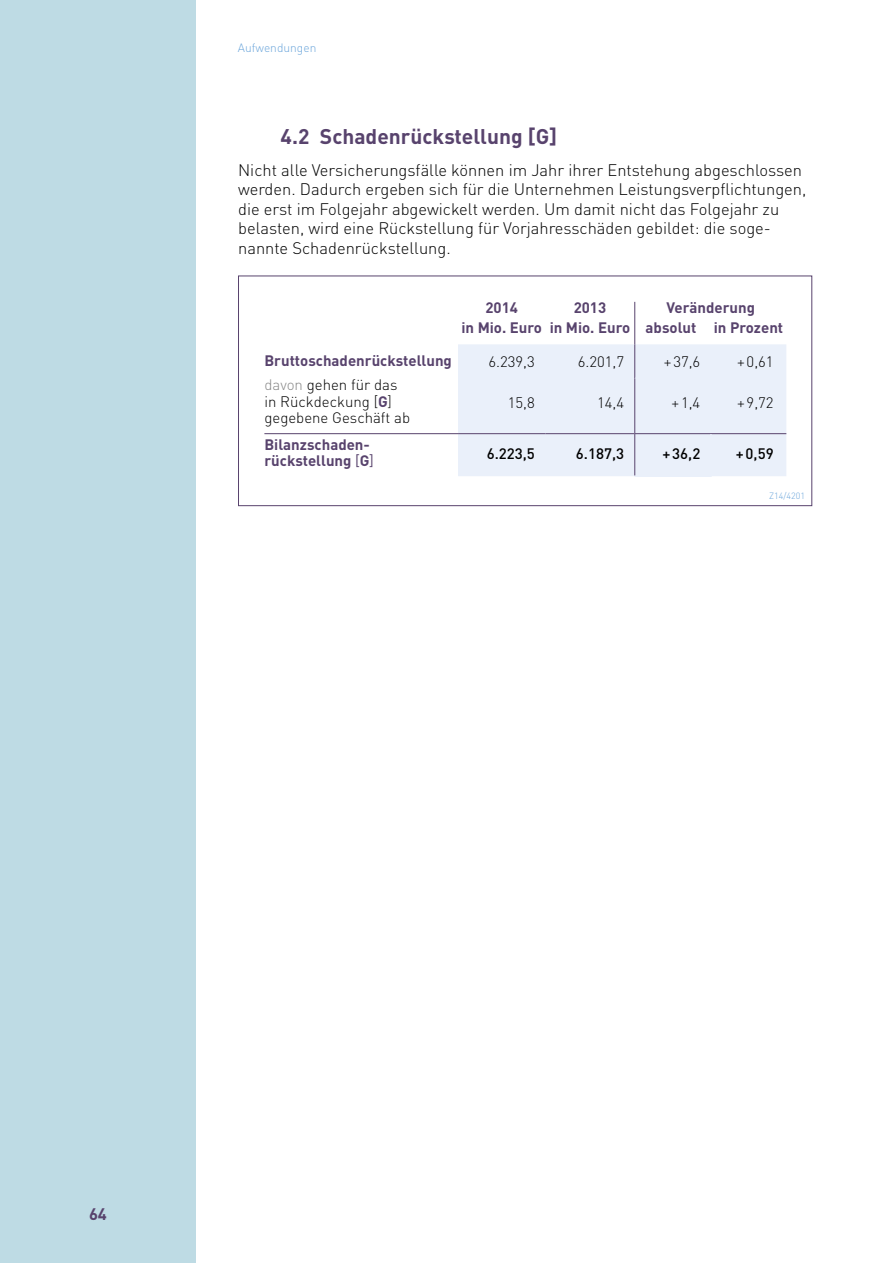
<style>
.page{position:relative;width:893px;height:1263px;background:#fff}
.page>*{position:absolute;margin:0;border:0;box-sizing:border-box;transform-origin:0 0}
.t1{font:700 21px "DINOT";color:#58436d}
.t2{font:300 16.5px/19.5px "DIN";color:#000}
.t3{font:700 16.5px "DINOT";color:#58436d}
.t4{font:700 15px/20.1px "DINOT";color:#58436d;text-align:center}
.t5{font:300 15px/16.5px "DINOT";color:#000}
.t6{font:500 15px "DINOT";color:#000}
.t7{font:300 15px "DIN";color:#000}
.t8{font:300 12px "DIN";color:#6ca6db}
.t9{font:300 9px "DIN";color:#6ca6db}
.s1{color:#878787}
.s2{font-weight:700;color:#58436d}
.s3{font-weight:400}
</style>
<div class="page">
<div style="left:458px;top:344px;width:328px;height:132px;background:#eaf0fa"></div>
<hr style="left:634px;top:302px;width:1px;height:42px;background:#58436d">
<hr style="left:634px;top:344px;width:1px;height:34px;background:#58436d">
<hr style="left:635px;top:378px;width:76px;height:1px;background:#eaf0fa">
<hr style="left:264px;top:433px;width:194px;height:1px;background:#58436d">
<hr style="left:458px;top:433px;width:87px;height:1px;background:#58436d">
<hr style="left:545px;top:433px;width:90px;height:1px;background:#58436d">
<hr style="left:635px;top:433px;width:76px;height:1px;background:#58436d">
<hr style="left:711px;top:433px;width:75px;height:1px;background:#58436d">
<hr style="left:710px;top:434px;width:2px;height:41px;background:#eaf0fa">
<hr style="left:634px;top:475px;width:78px;height:2px;background:#eaf0fa">
<hr style="left:634px;top:378px;width:1px;height:55px;background:#58436d">
<hr style="left:634px;top:434px;width:1px;height:41px;background:#58436d">
<div style="left:238px;top:276px;width:574px;height:230px;border:1px solid #58436d"></div>
<div style="left:0;top:0;width:196px;height:1263px;background:#bedbe4"></div>
<p class="t8" style="left:238px;top:40px;width:80px">Aufwendungen</p>
<p class="t1" style="left:281px;top:122px;width:278px">4.2 Schadenrückstellung [G]</p>
<p class="t2" style="left:238px;top:160px;width:570px">Nicht alle Versicherungsfälle können im Jahr ihrer Entstehung abgeschlossen werden. Dadurch ergeben sich für die Unternehmen Leistungsverpflichtungen, die erst im Folgejahr abgewickelt werden. Um damit nicht das Folgejahr zu belasten, wird eine Rückstellung für Vorjahresschäden gebildet: die soge&shy;nannte Schadenrückstellung.</p>
<p class="t4" style="left:461px;top:296px;width:82px">2014<br>in Mio. Euro</p>
<p class="t4" style="left:550px;top:296px;width:82px">2013<br>in Mio. Euro</p>
<p class="t4" style="left:646px;top:296px;width:139px">Veränderung absolut in Prozent</p>
<p class="t4" style="left:264px;top:350px;width:189px">Bruttoschadenrückstellung</p>
<p class="t7" style="left:488px;top:353px;width:48px">6.239,3</p>
<p class="t7" style="left:578px;top:353px;width:48px">6.201,7</p>
<p class="t5" style="left:664px;top:352px;width:38px">+37,6</p>
<p class="t5" style="left:737px;top:353px;width:38px">+0,61</p>
<p class="t5" style="left:264px;top:376px;width:147px"><span class="s1">davon</span> gehen für das in Rückdeckung [<span class="s2">G</span>] gegebene Geschäft ab</p>
<p class="t7" style="left:508px;top:393px;width:29px">15,8</p>
<p class="t7" style="left:597px;top:393px;width:28px">14,4</p>
<p class="t5" style="left:671px;top:394px;width:30px">+1,4</p>
<p class="t5" style="left:737px;top:393px;width:38px">+9,72</p>
<p class="t4" style="left:264px;top:435px;width:111px;line-height:16.5px;text-align:left">Bilanzschaden&shy;rückstellung <span class="s3">[</span>G<span class="s3">]</span></p>
<p class="t6" style="left:487px;top:443px;width:50px">6.223,5</p>
<p class="t6" style="left:576px;top:443px;width:50px">6.187,3</p>
<p class="t6" style="left:662px;top:443px;width:39px">+36,2</p>
<p class="t6" style="left:736px;top:443px;width:39px">+0,59</p>
<p class="t9" style="left:769px;top:490px;width:37px">Z14/4201</p>
<p class="t3" style="left:89px;top:1203px;width:19px">64</p>
</div>
